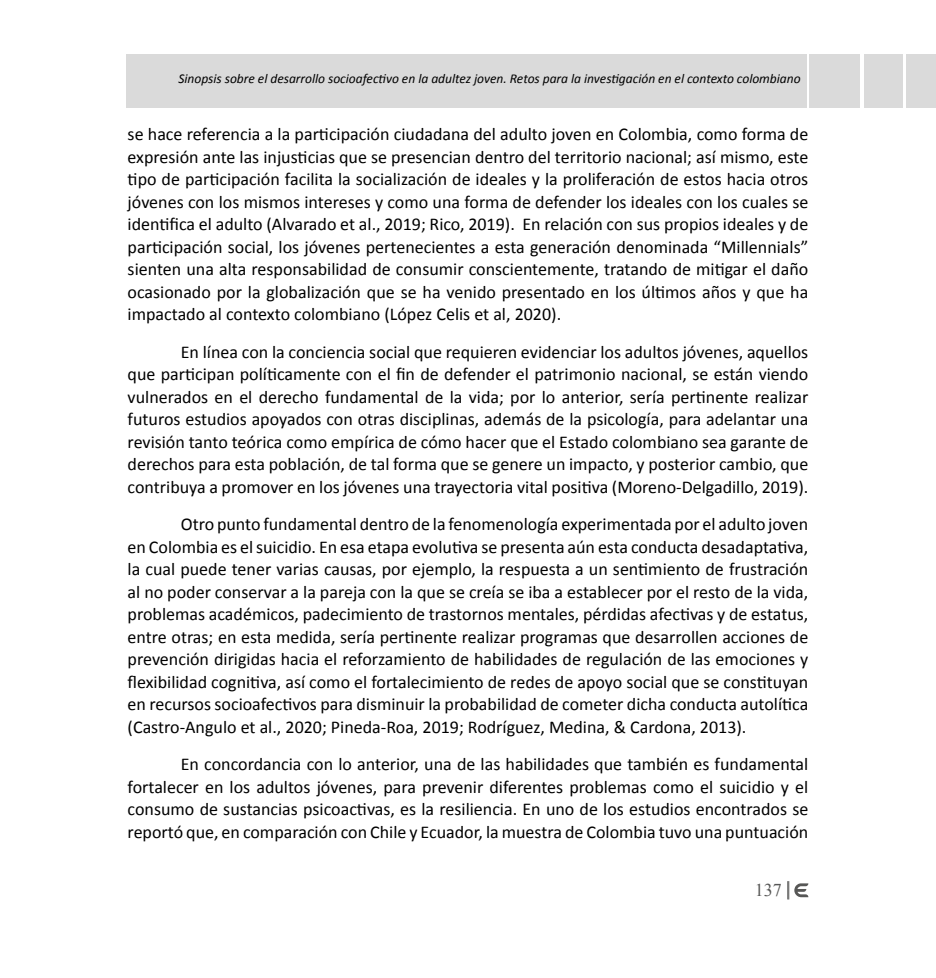
<style>
.page{position:relative;width:936px;height:978px;background:#fff}
.page>*{position:absolute;margin:0;border:0;box-sizing:border-box;transform-origin:0 0}
.t1{font:18px/22.5px "Calibri";color:#000;text-align:justify}
.t2{font:18px "Times New Roman";color:#575756}
.t3{font:italic 13.5px "Calibri";color:#000}
</style>
<div class="page">
<svg style="left:787px;top:881px;width:21px;height:18px"></svg>
<div style="left:863px;top:54px;width:39px;height:54px;background:#dadada"></div>
<div style="left:906px;top:54px;width:29px;height:54px;background:#dadada"></div>
<div style="left:809px;top:54px;width:51px;height:54px;background:#dadada"></div>
<div style="left:126px;top:54px;width:680px;height:54px;background:#dadada"></div>
<p class="t3" style="left:178px;top:70px;width:623px">Sinopsis sobre el desarrollo socioafectivo en la adultez joven. Retos para la investigación en el contexto colombiano</p>
<p class="t1" style="left:128px;top:123px;width:682px">se hace referencia a la participación ciudadana del adulto joven en Colombia, como forma de expresión ante las injusticias que se presencian dentro del territorio nacional; así mismo, este tipo de participación facilita la socialización de ideales y la proliferación de estos hacia otros jóvenes con los mismos intereses y como una forma de defender los ideales con los cuales se identifica el adulto (Alvarado et al., 2019; Rico, 2019). En relación con sus propios ideales y de participación social, los jóvenes pertenecientes a esta generación denominada “Millennials” sienten una alta responsabilidad de consumir conscientemente, tratando de mitigar el daño ocasionado por la globalización que se ha venido presentado en los últimos años y que ha impactado al contexto colombiano (López Celis et al, 2020).</p>
<p class="t1" style="left:128px;top:340px;width:682px;text-indent:53px">En línea con la conciencia social que requieren evidenciar los adultos jóvenes, aquellos que participan políticamente con el fin de defender el patrimonio nacional, se están viendo vulnerados en el derecho fundamental de la vida; por lo anterior, sería pertinente realizar futuros estudios apoyados con otras disciplinas, además de la psicología, para adelantar una revisión tanto teórica como empírica de cómo hacer que el Estado colombiano sea garante de derechos para esta población, de tal forma que se genere un impacto, y posterior cambio, que contribuya a promover en los jóvenes una trayectoria vital positiva (Moreno-Delgadillo, 2019).</p>
<p class="t1" style="left:128px;top:513px;width:682px;text-indent:53px">Otro punto fundamental dentro de la fenomenología experimentada por el adulto joven en Colombia es el suicidio. En esa etapa evolutiva se presenta aún esta conducta desadaptativa, la cual puede tener varias causas, por ejemplo, la respuesta a un sentimiento de frustración al no poder conservar a la pareja con la que se creía se iba a establecer por el resto de la vida, problemas académicos, padecimiento de trastornos mentales, pérdidas afectivas y de estatus, entre otras; en esta medida, sería pertinente realizar programas que desarrollen acciones de prevención dirigidas hacia el reforzamiento de habilidades de regulación de las emociones y flexibilidad cognitiva, así como el fortalecimiento de redes de apoyo social que se constituyan en recursos socioafectivos para disminuir la probabilidad de cometer dicha conducta autolítica (Castro-Angulo et al., 2020; Pineda-Roa, 2019; Rodríguez, Medina, &amp; Cardona, 2013).</p>
<p class="t1" style="left:128px;top:753px;width:682px;text-indent:53px">En concordancia con lo anterior, una de las habilidades que también es fundamental fortalecer en los adultos jóvenes, para prevenir diferentes problemas como el suicidio y el consumo de sustancias psicoactivas, es la resiliencia. En uno de los estudios encontrados se reportó que, en comparación con Chile y Ecuador, la muestra de Colombia tuvo una puntuación</p>
<p class="t2" style="left:754px;top:878px;width:28px">137</p>
</div>
